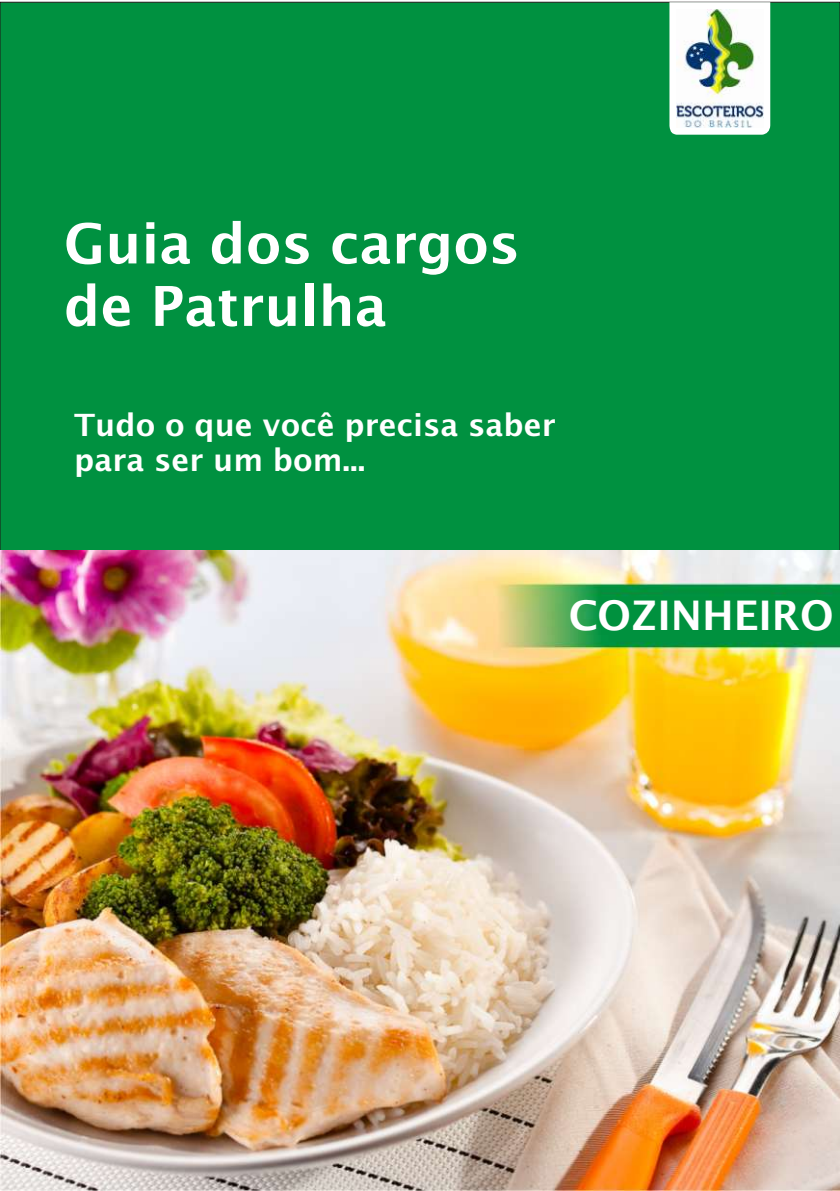
<style>
.page{position:relative;width:840px;height:1191px;background:#fff}
.page>*{position:absolute;margin:0;border:0;box-sizing:border-box;transform-origin:0 0}
.t1{font:55.2px/62.4px "Lucida Sans";color:#fff}
.t2{font:40.6px "Lucida Sans";color:#fff}
.t3{font:30.6px/34.6px "Lucida Sans";color:#fff}
</style>
<div class="page">
<div style="left:0;top:2px;width:839px;height:549px;background:#009140"></div>
<img style="left:0;top:551px;width:839px;height:640px">
<svg style="left:669px;top:2px;width:100px;height:133px"></svg>
<img style="left:675px;top:10px;width:88px;height:117px">
<h1 class="t1" style="left:64px;top:217px;width:457px">Guia dos cargos de Patrulha</h1>
<p class="t3" style="left:74px;top:410px;width:483px">Tudo o que você precisa saber para ser um bom...</p>
<h2 class="t2" style="left:568px;top:599px;width:266px">COZINHEIRO</h2>
</div>
